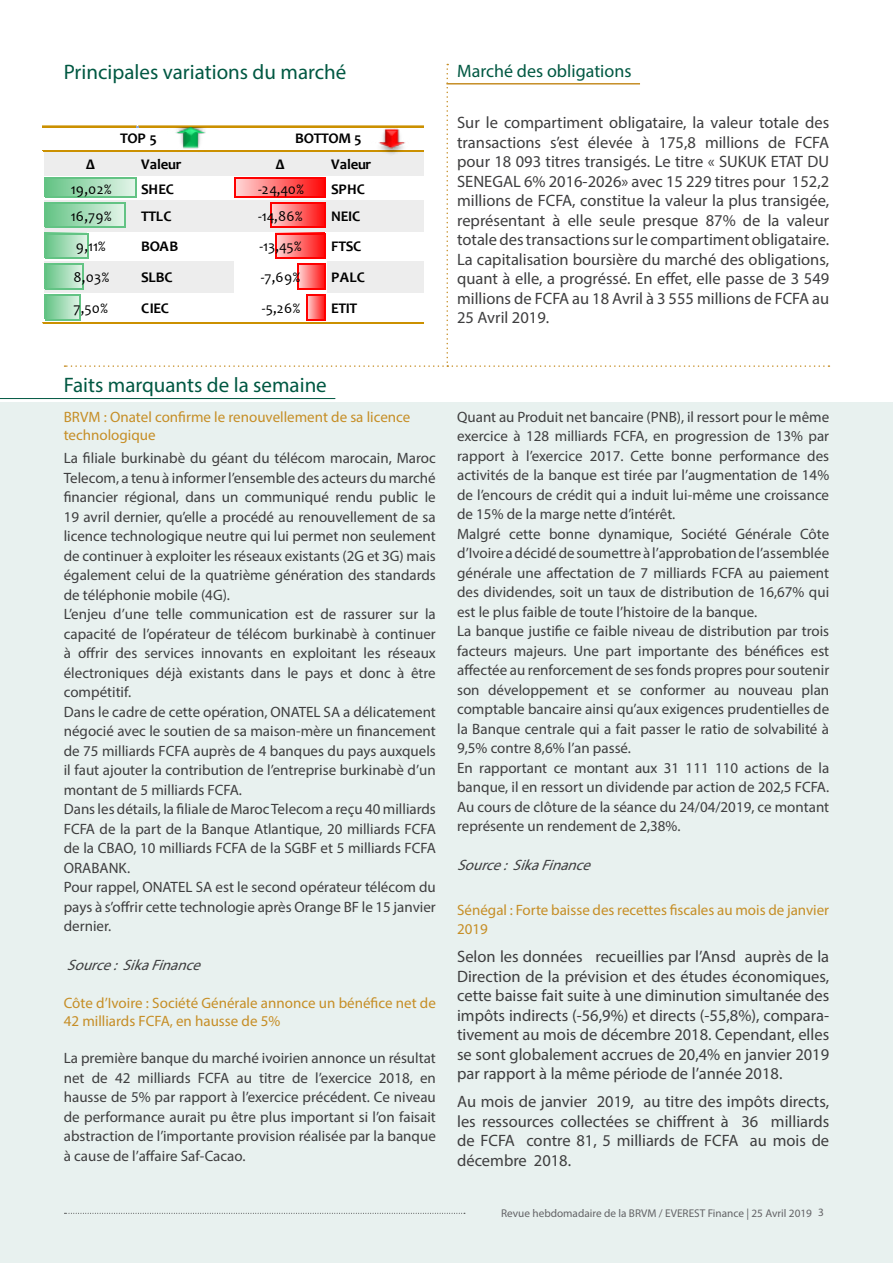
<style>
.page{position:relative;width:893px;height:1263px;background:#fff}
.page>*{position:absolute;margin:0;border:0;box-sizing:border-box;transform-origin:0 0}
.texte{font:21px "Myriad Pro";color:#005842}
.faits_marquant{font:21px "Myriad Pro";color:#005842}
.marche_des_actions{font:18px "Myriad Pro";color:#005842}
.texte-2{font:16.5px/19.5px "Myriad Pro";color:#3e3e3f;text-align:justify}
.texte-3{font:15px/19.5px "Myriad Pro";color:#3e3e3f;text-align:justify}
.texte-4{font:15px/18px "Myriad Pro";color:#c68e26}
.St_3{font:15px/18px "Myriad Pro";color:#c68e26}
.texte-5{font:italic 15px "Myriad Pro";color:#3e3e3f}
.t1{font:700 14.7px "Candara";letter-spacing:-.025em;color:#000}
.t2{font:14.7px "Candara";letter-spacing:.01em;color:#000}
.t3{font:11.25px "Myriad Pro";color:#636366}
</style>
<div class="page">
<div style="left:44px;top:150px;width:379px;height:26px;background:#ededed"></div>
<svg style="left:46px;top:179px;width:19px;height:17px"></svg>
<hr style="left:45px;top:178px;width:91px;height:1px;background:#63c384">
<hr style="left:45px;top:196px;width:91px;height:1px;background:#63c384">
<svg style="left:45px;top:179px;width:1px;height:17px"></svg>
<svg style="left:46px;top:203px;width:19px;height:24px"></svg>
<hr style="left:45px;top:202px;width:80px;height:1px;background:#63c384">
<hr style="left:45px;top:227px;width:80px;height:1px;background:#63c384">
<svg style="left:45px;top:203px;width:1px;height:24px"></svg>
<svg style="left:46px;top:234px;width:19px;height:23px"></svg>
<hr style="left:45px;top:233px;width:43px;height:1px;background:#63c384">
<hr style="left:45px;top:257px;width:43px;height:2px;background:#63c384">
<svg style="left:45px;top:234px;width:1px;height:23px"></svg>
<svg style="left:44px;top:261px;width:21px;height:32px"></svg>
<svg style="left:46px;top:265px;width:19px;height:23px"></svg>
<hr style="left:45px;top:264px;width:38px;height:1px;background:#63c384">
<hr style="left:45px;top:288px;width:38px;height:1px;background:#63c384">
<svg style="left:45px;top:265px;width:1px;height:23px"></svg>
<svg style="left:46px;top:296px;width:19px;height:23px"></svg>
<hr style="left:45px;top:294px;width:36px;height:2px;background:#63c384">
<hr style="left:45px;top:319px;width:36px;height:1px;background:#63c384">
<svg style="left:45px;top:296px;width:1px;height:23px"></svg>
<hr style="left:43px;top:126px;width:93px;height:1px;background:#cb9000">
<hr style="left:43px;top:150px;width:380px;height:2px;background:#cb9000">
<hr style="left:43px;top:322px;width:380px;height:1px;background:#cb9000">
<hr style="left:43px;top:323px;width:380px;height:1px;background:#cb9000">
<div style="left:0;top:403px;width:893px;height:860px;background:#e8f1ef"></div>
<svg style="left:65px;top:64px;width:764px;height:303px"></svg>
<svg style="left:65px;top:1213px;width:400px;height:1px"></svg>
<hr style="left:446px;top:83px;width:194px;height:2px;background:#c68e26">
<hr style="left:0;top:398px;width:335px;height:1px;background:#005842">
<p class="texte" style="left:64px;top:59px;width:284px">Principales variations du marché</p>
<p class="marche_des_actions" style="left:457px;top:60px;width:176px">Marché des obligations</p>
<p class="texte-2" style="left:457px;top:113px;width:374px">Sur le compartiment obligataire, la valeur totale des transactions s’est élevée à 175,8 millions de FCFA pour 18 093 titres transigés. Le titre « SUKUK ETAT DU SENEGAL 6% 2016-2026» avec 15 229 titres pour 152,2 millions de FCFA, constitue la valeur la plus transigée, représentant à elle seule presque 87% de la valeur totale des transactions sur le compartiment obligataire.<br>La capitalisation boursière du marché des obligations, quant à elle, a progréssé. En effet, elle passe de 3 549 millions de FCFA au 18 Avril à 3 555 millions de FCFA au 25 Avril 2019.</p>
<p class="t1" style="left:120px;top:129px;width:38px">TOP 5</p>
<p class="t1" style="left:295px;top:129px;width:68px">BOTTOM 5</p>
<p class="t1" style="left:86px;top:155px;width:11px">∆</p>
<p class="t1" style="left:141px;top:155px;width:42px">Valeur</p>
<p class="t1" style="left:276px;top:155px;width:11px">∆</p>
<p class="t1" style="left:331px;top:155px;width:42px">Valeur</p>
<p class="t2" style="left:71px;top:180px;width:42px">19,02%</p>
<p class="t1" style="left:141px;top:180px;width:34px">SHEC</p>
<p class="t2" style="left:258px;top:180px;width:47px">-24,40%</p>
<p class="t1" style="left:331px;top:180px;width:36px">SPHC</p>
<p class="t2" style="left:71px;top:207px;width:42px">16,79%</p>
<p class="t1" style="left:141px;top:207px;width:32px">TTLC</p>
<p class="t2" style="left:258px;top:207px;width:46px">-14,86%</p>
<p class="t1" style="left:331px;top:207px;width:31px">NEIC</p>
<p class="t2" style="left:76px;top:237px;width:31px">9,11%</p>
<p class="t1" style="left:141px;top:237px;width:39px">BOAB</p>
<p class="t2" style="left:260px;top:237px;width:43px">-13,45%</p>
<p class="t1" style="left:331px;top:237px;width:32px">FTSC</p>
<p class="t2" style="left:73px;top:268px;width:37px">8,03%</p>
<p class="t1" style="left:141px;top:268px;width:33px">SLBC</p>
<p class="t2" style="left:261px;top:268px;width:41px">-7,69%</p>
<p class="t1" style="left:331px;top:268px;width:36px">PALC</p>
<p class="t2" style="left:73px;top:299px;width:36px">7,50%</p>
<p class="t1" style="left:141px;top:299px;width:29px">CIEC</p>
<p class="t2" style="left:262px;top:299px;width:40px">-5,26%</p>
<p class="t1" style="left:331px;top:299px;width:28px">ETIT</p>
<p class="faits_marquant" style="left:64px;top:372px;width:265px">Faits marquants de la semaine</p>
<p class="St_3" style="left:64px;top:407px;width:348px">BRVM : Onatel confirme le renouvellement de sa licence technologique</p>
<p class="texte-3" style="left:64px;top:448px;width:374px">La filiale burkinabè du géant du télécom marocain, Maroc Telecom, a tenu à informer l’ensemble des acteurs du marché financier régional, dans un communiqué rendu public le 19 avril dernier, qu’elle a procédé au renouvellement de sa licence technologique neutre qui lui permet non seulement de continuer à exploiter les réseaux existants (2G et 3G) mais également celui de la quatrième génération des standards de téléphonie mobile (4G).</p>
<p class="texte-3" style="left:64px;top:604px;width:374px">L’enjeu d’une telle communication est de rassurer sur la capacité de l’opérateur de télécom burkinabè à continuer à offrir des services innovants en exploitant les réseaux électroniques déjà existants dans le pays et donc à être compétitif.</p>
<p class="texte-3" style="left:64px;top:702px;width:374px">Dans le cadre de cette opération, ONATEL SA a délicatement négocié avec le soutien de sa maison-mère un financement de 75 milliards FCFA auprès de 4 banques du pays auxquels il faut ajouter la contribution de l’entreprise burkinabè d’un montant de 5 milliards FCFA.</p>
<p class="texte-3" style="left:64px;top:799px;width:374px">Dans les détails, la filiale de Maroc Telecom a reçu 40 milliards FCFA de la part de la Banque Atlantique, 20 milliards FCFA de la CBAO, 10 milliards FCFA de la SGBF et 5 milliards FCFA ORABANK.</p>
<p class="texte-3" style="left:64px;top:877px;width:373px">Pour rappel, ONATEL SA est le second opérateur télécom du pays à s’offrir cette technologie après Orange BF le 15 janvier dernier.</p>
<p class="texte-5" style="left:67px;top:956px;width:141px">Source:SikaFinance</p>
<p class="texte-4" style="left:64px;top:994px;width:374px">Côte d’Ivoire : Société Générale annonce un bénéfice net de<br>42 milliards FCFA, en hausse de 5%</p>
<p class="texte-3" style="left:64px;top:1048px;width:374px">La première banque du marché ivoirien annonce un résultat net de 42 milliards FCFA au titre de l’exercice 2018, en hausse de 5% par rapport à l’exercice précédent. Ce niveau de performance aurait pu être plus important si l’on faisait abstraction de l’importante provision réalisée par la banque à cause de l’affaire Saf-Cacao.</p>
<p class="texte-3" style="left:457px;top:407px;width:374px">Quant au Produit net bancaire (PNB), il ressort pour le même exercice à 128 milliards FCFA, en progression de 13% par rapport à l’exercice 2017. Cette bonne performance des activités de la banque est tirée par l’augmentation de 14% de l’encours de crédit qui a induit lui-même une croissance de 15% de la marge nette d’intérêt.</p>
<p class="texte-3" style="left:457px;top:524px;width:374px">Malgré cette bonne dynamique, Société Générale Côte d’Ivoire a décidé de soumettre à l’approbation de l’assemblée générale une affectation de 7 milliards FCFA au paiement des dividendes, soit un taux de distribution de 16,67% qui est le plus faible de toute l’histoire de la banque.</p>
<p class="texte-3" style="left:457px;top:621px;width:374px">La banque justifie ce faible niveau de distribution par trois facteurs majeurs. Une part importante des bénéfices est affectée au renforcement de ses fonds propres pour soutenir son développement et se conformer au nouveau plan comptable bancaire ainsi qu’aux exigences prudentielles de la Banque centrale qui a fait passer le ratio de solvabilité à 9,5% contre 8,6% l’an passé.</p>
<p class="texte-3" style="left:457px;top:758px;width:374px">En rapportant ce montant aux 31 111 110 actions de la banque, il en ressort un dividende par action de 202,5 FCFA.</p>
<p class="texte-3" style="left:457px;top:797px;width:374px">Au cours de clôture de la séance du 24/04/2019, ce montant représente un rendement de 2,38%.</p>
<p class="texte-5" style="left:457px;top:856px;width:141px">Source:SikaFinance</p>
<p class="texte-4" style="left:457px;top:900px;width:374px;line-height:19.5px">Sénégal : Forte baisse des recettes fiscales au mois de janvier<br>2019</p>
<p class="texte-2" style="left:457px;top:947px;width:374px">Selon les données recueillies par l’Ansd auprès de la Direction de la prévision et des études économiques, cette baisse fait suite à une diminution simultanée des impôts indirects (-56,9%) et directs (-55,8%), compara&shy;tivement au mois de décembre 2018. Cependant, elles se sont globalement accrues de 20,4% en janvier 2019 par rapport à la même période de l’année 2018.</p>
<p class="texte-2" style="left:457px;top:1092px;width:374px">Au mois de janvier 2019, au titre des impôts directs, les ressources collectées se chiffrent à 36 milliards de FCFA contre 81, 5 milliards de FCFA au mois de décembre 2018.</p>
<p class="t3" style="left:501px;top:1206px;width:324px">Revue hebdomadaire de la BRVM / EVEREST Finance | 25 Avril 2019 3</p>
</div>
